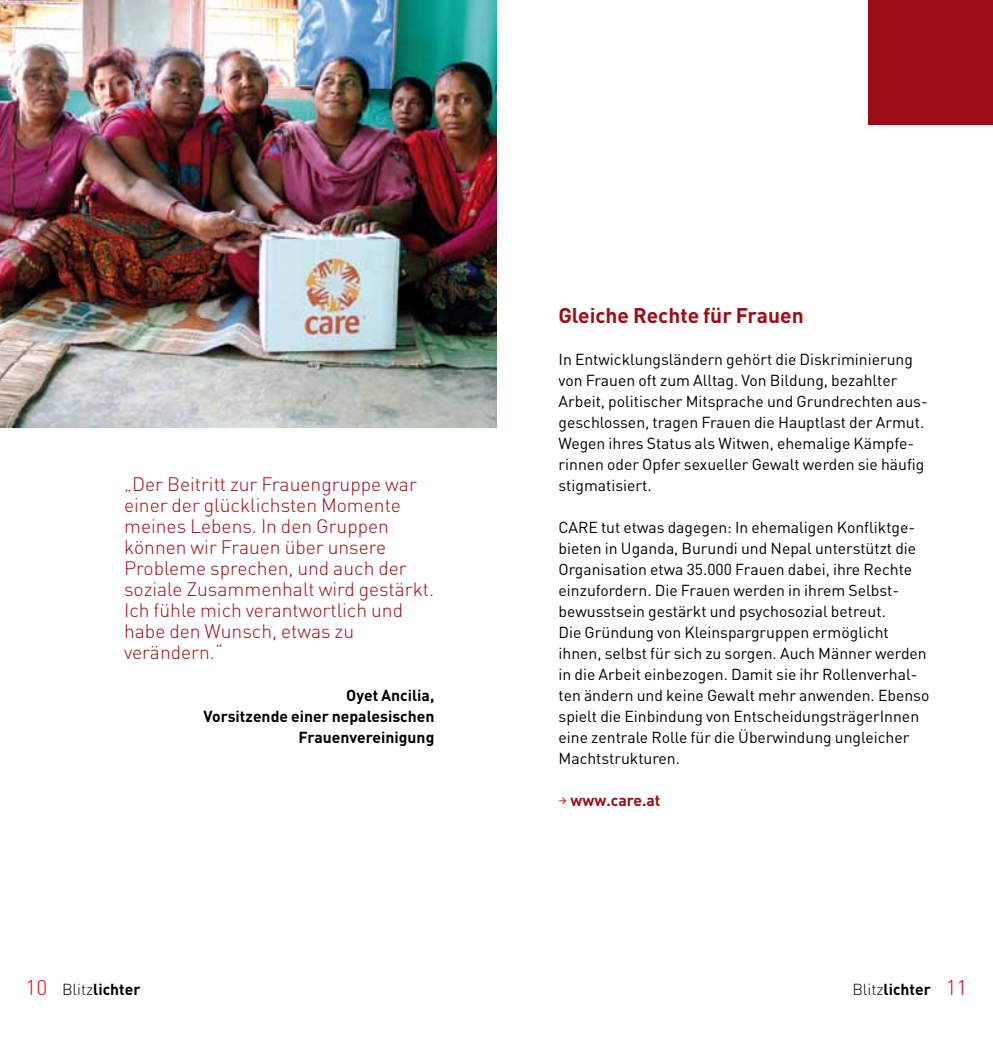
<style>
.page{position:relative;width:993px;height:1042px;background:#fff}
.page>*{position:absolute;margin:0;border:0;box-sizing:border-box;transform-origin:0 0}
.t1{font:700 21px "DIN Pro";color:#9d0d15}
.t2{font:300 19.25px/21px "DIN Pro";color:#9d0d15}
.t3{font:15.75px/21px "DIN Pro";color:#000}
.t4{font:700 15.75px/21px "DIN Pro";color:#000;text-align:right}
.t5{font:700 15.75px "DIN Pro";color:#9d0d15}
.s1{font-weight:300;font-size:21px;color:#e2001a}
.s2{font-weight:300}
</style>
<div class="page">
<div style="left:868px;top:0;width:124px;height:124px;background:#9d0d15"></div>
<img style="left:0;top:0;width:496px;height:428px">
<p class="t2" style="left:124px;top:472px;width:311px">„Der Beitritt zur Frauengruppe war einer der glücklichsten Momente meines Lebens. In den Gruppen können wir Frauen über unsere<br>Probleme sprechen, und auch der soziale Zusammenhalt wird gestärkt.<br>Ich fühle mich verantwortlich und habe den Wunsch, etwas zu verändern.“</p>
<p class="t4" style="left:203px;top:684px;width:232px">Oyet Ancilia,<br>Vorsitzende einer nepalesischen<br>Frauenvereinigung</p>
<h1 class="t1" style="left:558px;top:301px;width:246px">Gleiche Rechte für Frauen</h1>
<p class="t3" style="left:558px;top:348px;width:370px">In Entwicklungsländern gehört die Diskriminierung von Frauen oft zum Alltag. Von Bildung, bezahlter Arbeit, politischer Mitsprache und Grundrechten aus&shy;geschlossen, tragen Frauen die Hauptlast der Armut.<br>Wegen ihres Status als Witwen, ehemalige Kämpfe&shy;rinnen oder Opfer sexueller Gewalt werden sie häufig stigmatisiert.</p>
<p class="t3" style="left:558px;top:516px;width:372px">CARE tut etwas dagegen: In ehemaligen Konfliktge&shy;bieten in Uganda, Burundi und Nepal unterstützt die Organisation etwa 35.000 Frauen dabei, ihre Rechte einzufordern. Die Frauen werden in ihrem Selbst&shy;bewusstsein gestärkt und psychosozial betreut.<br>Die Gründung von Kleinspargruppen ermöglicht ihnen, selbst für sich zu sorgen. Auch Männer werden in die Arbeit einbezogen. Damit sie ihr Rollenverhal&shy;ten ändern und keine Gewalt mehr anwenden. Ebenso spielt die Einbindung von EntscheidungsträgerInnen eine zentrale Rolle für die Überwindung ungleicher Machtstrukturen.</p>
<p class="t5" style="left:558px;top:789px;width:103px">→ www.care.at</p>
<p class="t4" style="left:26px;top:978px;width:116px"><span class="s1">10</span> <span class="s2">Blitz</span>lichter</p>
<p class="t4" style="left:852px;top:978px;width:116px"><span class="s2">Blitz</span>lichter <span class="s1">11</span></p>
</div>
